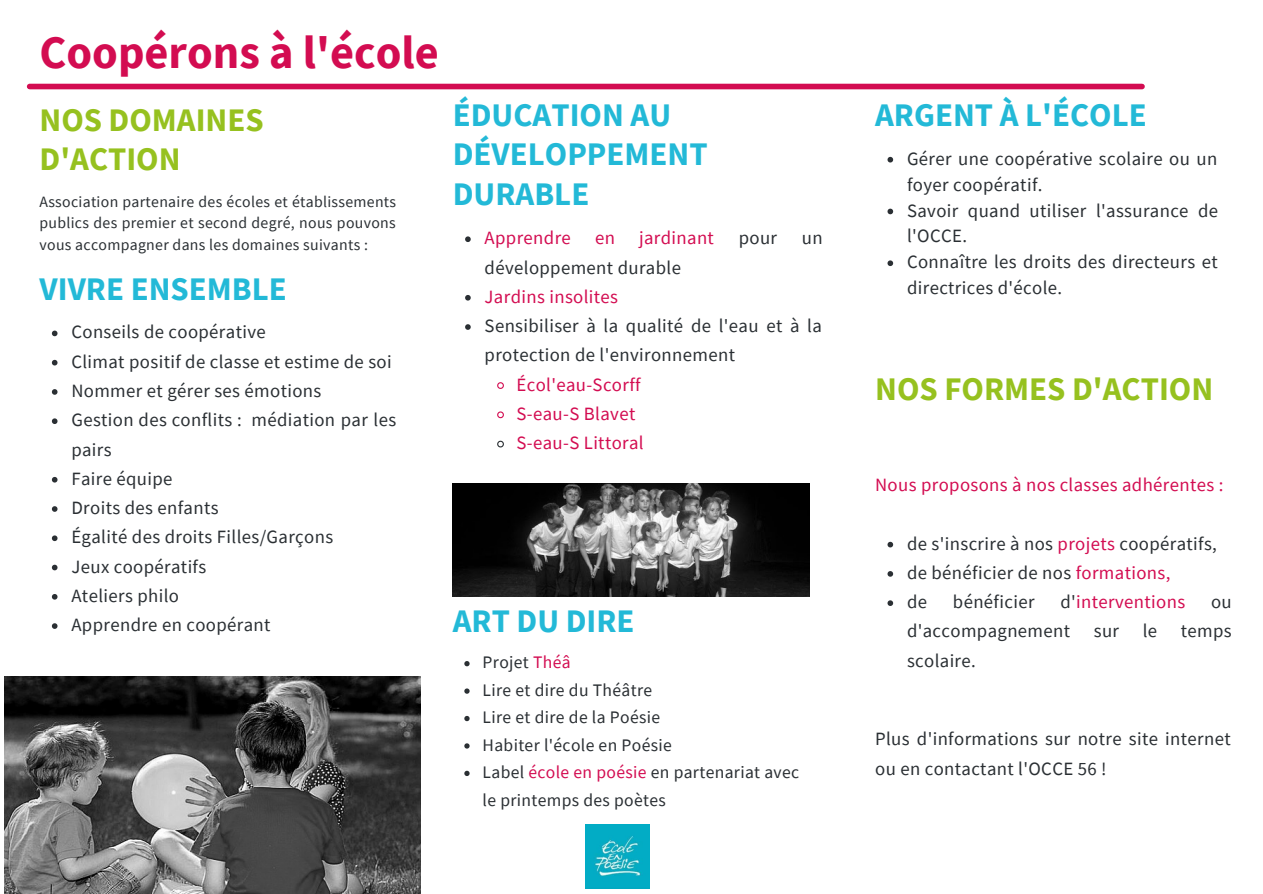
<style>
.page{position:relative;width:1263px;height:894px;background:#fff}
.page>*{position:absolute;margin:0;border:0;box-sizing:border-box;transform-origin:0 0}
.t1{font:700 46.35px "Source Sans Pro";color:#d30c51}
.t2{font:700 32.85px/39.3px "Source Sans Pro";color:#23b9d7}
.t3{font:700 32.85px/39.3px "Source Sans Pro";color:#96c11f}
.t4{font:18.75px/29.2px "Source Sans Pro";letter-spacing:.02em;color:#2a2f33}
.t5{font:18.75px "Source Sans Pro";letter-spacing:.02em;color:#d30c51}
.t6{font:17.55px/27.5px "Source Sans Pro";letter-spacing:.02em;color:#2a2f33}
.t7{font:15.75px/21.3px "Source Sans Pro";letter-spacing:.02em;color:#2a2f33;text-align:justify}
.s1{color:#d30c51}
.s2{color:#2a2f33}
</style>
<div class="page">
<img style="left:4px;top:676px;width:416px;height:217px">
<svg style="left:52px;top:330px;width:6px;height:6px"></svg>
<svg style="left:52px;top:360px;width:6px;height:5px"></svg>
<svg style="left:52px;top:389px;width:6px;height:5px"></svg>
<svg style="left:52px;top:418px;width:6px;height:6px"></svg>
<svg style="left:52px;top:477px;width:6px;height:5px"></svg>
<svg style="left:52px;top:506px;width:6px;height:5px"></svg>
<svg style="left:52px;top:535px;width:6px;height:6px"></svg>
<svg style="left:52px;top:564px;width:6px;height:6px"></svg>
<svg style="left:52px;top:594px;width:6px;height:5px"></svg>
<svg style="left:52px;top:623px;width:6px;height:5px"></svg>
<img style="left:586px;top:824px;width:64px;height:64px">
<img style="left:453px;top:483px;width:356px;height:113px">
<svg style="left:464px;top:661px;width:6px;height:5px"></svg>
<svg style="left:464px;top:688px;width:6px;height:5px"></svg>
<svg style="left:464px;top:715px;width:6px;height:6px"></svg>
<svg style="left:464px;top:743px;width:6px;height:5px"></svg>
<svg style="left:464px;top:770px;width:6px;height:5px"></svg>
<svg style="left:887px;top:157px;width:6px;height:5px"></svg>
<svg style="left:887px;top:208px;width:6px;height:6px"></svg>
<svg style="left:887px;top:260px;width:6px;height:6px"></svg>
<svg style="left:465px;top:236px;width:6px;height:6px"></svg>
<svg style="left:465px;top:295px;width:6px;height:5px"></svg>
<svg style="left:465px;top:324px;width:6px;height:6px"></svg>
<svg style="left:497px;top:382px;width:7px;height:7px"></svg>
<svg style="left:497px;top:411px;width:7px;height:8px"></svg>
<svg style="left:497px;top:440px;width:7px;height:8px"></svg>
<svg style="left:887px;top:541px;width:6px;height:6px"></svg>
<svg style="left:887px;top:571px;width:6px;height:5px"></svg>
<svg style="left:887px;top:600px;width:6px;height:5px"></svg>
<div style="left:30px;top:84px;width:1112px;height:5px;background:#d30c51"></div>
<p class="t1" style="left:40px;top:22px;width:401px">Coopérons à l'école</p>
<p class="t3" style="left:40px;top:100px;width:226px">NOS DOMAINES<br>D'ACTION</p>
<p class="t7" style="left:40px;top:190px;width:358px">Association partenaire des écoles et établissements publics des premier et second degré, nous pouvons vous accompagner dans les domaines suivants :</p>
<p class="t2" style="left:40px;top:269px;width:249px">VIVRE ENSEMBLE</p>
<p class="t4" style="left:71px;top:317px;width:196px">Conseils de coopérative</p>
<p class="t4" style="left:71px;top:346px;width:322px">Climat positif de classe et estime de soi</p>
<p class="t4" style="left:71px;top:375px;width:252px">Nommer et gérer ses émotions</p>
<p class="t4" style="left:71px;top:405px;width:326px">Gestion des conflits : médiation par les pairs</p>
<p class="t4" style="left:71px;top:463px;width:103px">Faire équipe</p>
<p class="t4" style="left:71px;top:492px;width:149px">Droits des enfants</p>
<p class="t4" style="left:71px;top:522px;width:263px">Égalité des droits Filles/Garçons</p>
<p class="t4" style="left:71px;top:551px;width:136px">Jeux coopératifs</p>
<p class="t4" style="left:71px;top:580px;width:109px">Ateliers philo</p>
<p class="t4" style="left:71px;top:609px;width:201px">Apprendre en coopérant</p>
<p class="t2" style="left:453px;top:94px;width:257px">ÉDUCATION AU<br>DÉVELOPPEMENT<br>DURABLE</p>
<p class="t5" style="left:485px;top:226px;width:88px">Apprendre</p>
<p class="t5" style="left:595px;top:226px;width:21px">en</p>
<p class="t5" style="left:639px;top:226px;width:76px">jardinant</p>
<p class="t4" style="left:739px;top:223px;width:40px">pour</p>
<p class="t4" style="left:802px;top:223px;width:22px">un</p>
<p class="t4" style="left:485px;top:252px;width:198px">développement durable</p>
<p class="t5" style="left:485px;top:284px;width:135px">Jardins insolites</p>
<p class="t4" style="left:485px;top:311px;width:339px">Sensibiliser à la qualité de l'eau et à la protection de l'environnement</p>
<p class="t5" style="left:516px;top:372px;width:126px">Écol'eau-Scorff</p>
<p class="t5" style="left:516px;top:401px;width:120px">S-eau-S Blavet</p>
<p class="t5" style="left:516px;top:430px;width:129px">S-eau-S Littoral</p>
<p class="t2" style="left:453px;top:600px;width:183px">ART DU DIRE</p>
<p class="t6" style="left:483px;top:648px;width:90px">Projet <span class="s1">Théâ</span></p>
<p class="t6" style="left:483px;top:675px;width:171px">Lire et dire du Théâtre</p>
<p class="t6" style="left:483px;top:703px;width:179px">Lire et dire de la Poésie</p>
<p class="t6" style="left:483px;top:730px;width:191px">Habiter l'école en Poésie</p>
<p class="t6" style="left:483px;top:758px;width:318px">Label <span class="s1">école en poésie</span> en partenariat avec le printemps des poètes</p>
<p class="t2" style="left:875px;top:94px;width:273px">ARGENT À L'ÉCOLE</p>
<p class="t4" style="left:907px;top:145px;width:312px;line-height:25.8px">Gérer une coopérative scolaire ou un foyer coopératif.</p>
<p class="t4" style="left:907px;top:197px;width:313px;line-height:25.8px">Savoir quand utiliser l'assurance de l'OCCE.</p>
<p class="t4" style="left:907px;top:249px;width:312px;line-height:25.8px">Connaître les droits des directeurs et directrices d'école.</p>
<p class="t3" style="left:875px;top:368px;width:340px">NOS FORMES D'ACTION</p>
<p class="t5" style="left:875px;top:472px;width:350px">Nous proposons à nos classes adhérentes :</p>
<p class="t4" style="left:907px;top:528px;width:311px">de s'inscrire à nos <span class="s1">projets</span> coopératifs,</p>
<p class="t4" style="left:907px;top:557px;width:265px">de bénéficier de nos <span class="s1">formations,</span></p>
<p class="t4" style="left:907px;top:586px;width:22px">de</p>
<p class="t4" style="left:953px;top:586px;width:83px">bénéficier</p>
<p class="t5" style="left:1060px;top:589px;width:126px"><span class="s2">d'</span>interventions</p>
<p class="t4" style="left:1211px;top:586px;width:22px">ou</p>
<p class="t4" style="left:907px;top:616px;width:165px">d'accompagnement</p>
<p class="t4" style="left:1094px;top:616px;width:27px">sur</p>
<p class="t4" style="left:1143px;top:616px;width:16px">le</p>
<p class="t4" style="left:1181px;top:616px;width:52px">temps</p>
<p class="t4" style="left:907px;top:645px;width:70px">scolaire.</p>
<p class="t4" style="left:875px;top:723px;width:357px">Plus d'informations sur notre site internet ou en contactant l'OCCE 56 !</p>
</div>
